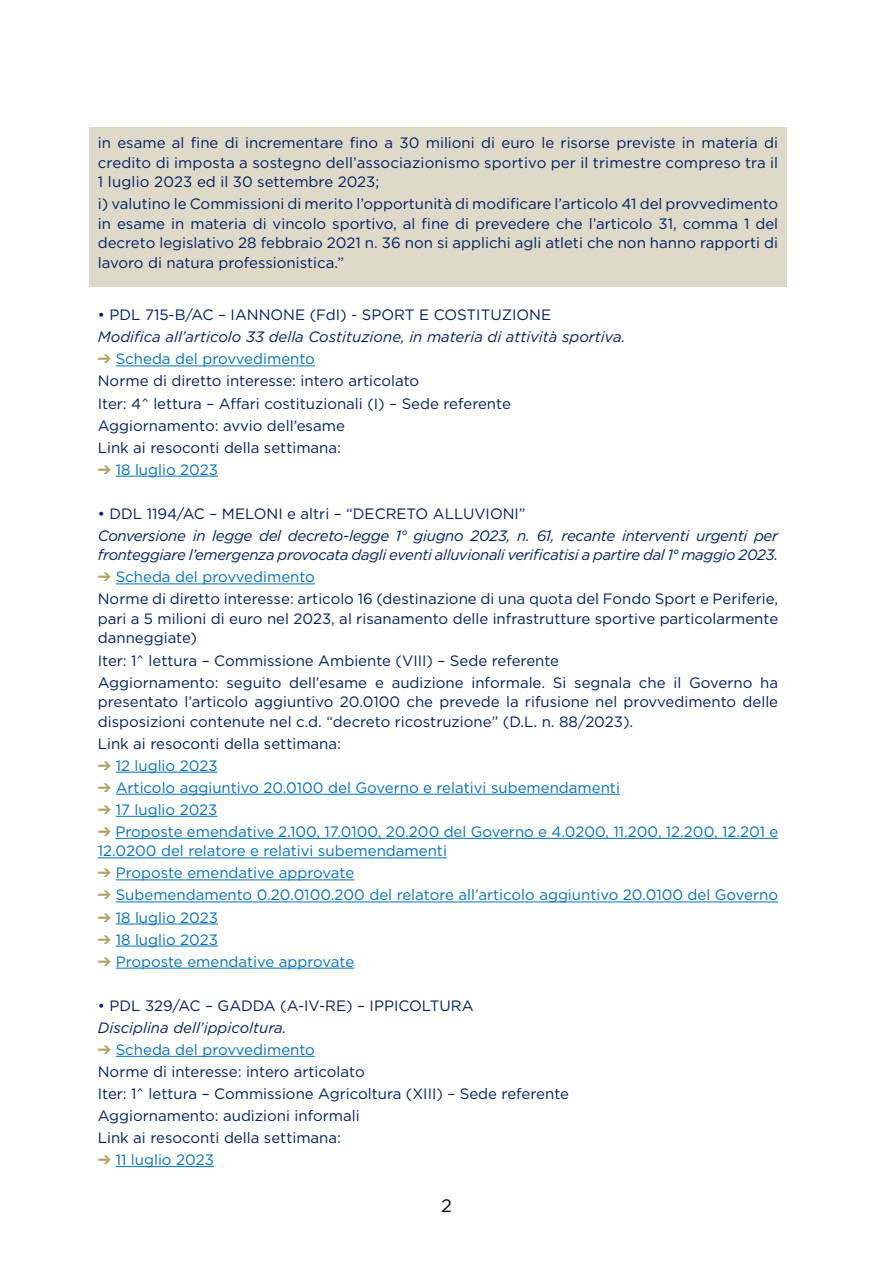
<style>
.page{position:relative;width:893px;height:1263px;background:#fff}
.page>*{position:absolute;margin:0;border:0;box-sizing:border-box;transform-origin:0 0}
.t1{font:18px "Gotham";color:#000}
.t2{font:15px/22px "Gotham";color:#002060}
.t3{font:15px/19.5px "Gotham";color:#0072bc}
.t4{font:italic 15px/19.5px "Gotham";letter-spacing:-.02em;color:#002060}
.t5{font:italic 15px "Gotham";color:#002060}
.s1{color:#b5a168}
.s2{color:#0072bc}
</style>
<div class="page">
<div style="left:89px;top:128px;width:698px;height:159px;background:#ded9c9"></div>
<hr style="left:116px;top:365px;width:199px;height:1px;background:#0072bc">
<hr style="left:116px;top:476px;width:102px;height:1px;background:#0072bc">
<hr style="left:116px;top:583px;width:199px;height:1px;background:#0072bc">
<hr style="left:116px;top:772px;width:102px;height:1px;background:#0072bc">
<hr style="left:116px;top:794px;width:504px;height:1px;background:#0072bc">
<hr style="left:116px;top:816px;width:101px;height:1px;background:#0072bc">
<hr style="left:115px;top:838px;width:663px;height:1px;background:#0072bc">
<hr style="left:98px;top:857px;width:349px;height:1px;background:#0072bc">
<hr style="left:116px;top:879px;width:238px;height:1px;background:#0072bc">
<hr style="left:116px;top:901px;width:662px;height:1px;background:#0072bc">
<hr style="left:116px;top:924px;width:102px;height:1px;background:#0072bc">
<hr style="left:116px;top:946px;width:102px;height:1px;background:#0072bc">
<hr style="left:116px;top:968px;width:238px;height:1px;background:#0072bc">
<hr style="left:116px;top:1056px;width:199px;height:1px;background:#0072bc">
<hr style="left:116px;top:1166px;width:98px;height:1px;background:#0072bc">
<p class="t2" style="left:98px;top:133px;width:682px;line-height:19.5px;text-align:justify">in esame al fine di incrementare fino a 30 milioni di euro le risorse previste in materia di credito di imposta a sostegno dell’associazionismo sportivo per il trimestre compreso tra il 1 luglio 2023 ed il 30 settembre 2023;</p>
<p class="t2" style="left:98px;top:194px;width:682px;line-height:19.5px;text-align:justify">i) valutino le Commissioni di merito l’opportunità di modificare l’articolo 41 del provvedimento in esame in materia di vincolo sportivo, al fine di prevedere che l’articolo 31, comma 1 del decreto legislativo 28 febbraio 2021 n. 36 non si applichi agli atleti che non hanno rapporti di lavoro di natura professionistica.”</p>
<p class="t2" style="left:98px;top:304px;width:455px">• PDL 715-B/AC – IANNONE (FdI) - SPORT E COSTITUZIONE</p>
<p class="t5" style="left:98px;top:327px;width:529px">Modifica all’articolo 33 della Costituzione, in materia di attività sportiva.</p>
<p class="t2" style="left:98px;top:348px;width:415px"><span class="s1">➔</span> <span class="s2">Scheda del provvedimento<br></span>Norme di diretto interesse: intero articolato<br>Iter: 4^ lettura – Affari costituzionali (I) – Sede referente Aggiornamento: avvio dell’esame<br>Link ai resoconti della settimana:</p>
<p class="t3" style="left:98px;top:459px;width:122px"><span class="s1">➔</span> 18 luglio 2023</p>
<p class="t2" style="left:98px;top:502px;width:429px">• DDL 1194/AC – MELONI e altri – “DECRETO ALLUVIONI”</p>
<p class="t4" style="left:98px;top:525px;width:682px">Conversione in legge del decreto-legge 1° giugno 2023, n. 61, recante interventi urgenti per fronteggiare l’emergenza provocata dagli eventi alluvionali verificatisi a partire dal 1° maggio 2023.</p>
<p class="t2" style="left:98px;top:566px;width:682px"><span class="s1">➔</span> <span class="s2">Scheda del provvedimento<br></span>Norme di diretto interesse: articolo 16 (destinazione di una quota del Fondo Sport e Periferie,</p>
<p class="t2" style="left:98px;top:609px;width:682px;line-height:19.5px">pari a 5 milioni di euro nel 2023, al risanamento delle infrastrutture sportive particolarmente danneggiate)</p>
<p class="t2" style="left:98px;top:649px;width:682px">Iter: 1^ lettura – Commissione Ambiente (VIII) – Sede referente<br>Aggiornamento: seguito dell’esame e audizione informale. Si segnala che il Governo ha</p>
<p class="t2" style="left:98px;top:692px;width:682px;line-height:19.5px">presentato l’articolo aggiuntivo 20.0100 che prevede la rifusione nel provvedimento delle disposizioni contenute nel c.d. “decreto ricostruzione” (D.L. n. 88/2023).</p>
<p class="t2" style="left:98px;top:732px;width:245px">Link ai resoconti della settimana:</p>
<p class="t3" style="left:98px;top:755px;width:121px"><span class="s1">➔</span> 12 luglio 2023</p>
<p class="t3" style="left:98px;top:777px;width:524px"><span class="s1">➔</span> Articolo aggiuntivo 20.0100 del Governo e relativi subemendamenti</p>
<p class="t3" style="left:98px;top:799px;width:121px"><span class="s1">➔</span> 17 luglio 2023</p>
<p class="t3" style="left:98px;top:821px;width:682px"><span class="s1">➔</span> Proposte emendative 2.100, 17.0100, 20.200 del Governo e 4.0200, 11.200, 12.200, 12.201 e<br>12.0200 del relatore e relativi subemendamenti</p>
<p class="t3" style="left:98px;top:863px;width:258px"><span class="s1">➔</span> Proposte emendative approvate</p>
<p class="t3" style="left:98px;top:885px;width:682px"><span class="s1">➔</span> Subemendamento 0.20.0100.200 del relatore all’articolo aggiuntivo 20.0100 del Governo</p>
<p class="t3" style="left:98px;top:907px;width:122px"><span class="s1">➔</span> 18 luglio 2023</p>
<p class="t3" style="left:98px;top:929px;width:122px"><span class="s1">➔</span> 18 luglio 2023</p>
<p class="t3" style="left:98px;top:951px;width:258px"><span class="s1">➔</span> Proposte emendative approvate</p>
<p class="t2" style="left:98px;top:994px;width:377px">• PDL 329/AC – GADDA (A-IV-RE) – IPPICOLTURA</p>
<p class="t5" style="left:98px;top:1018px;width:190px">Disciplina dell’ippicoltura.</p>
<p class="t2" style="left:98px;top:1038px;width:473px"><span class="s1">➔</span> <span class="s2">Scheda del provvedimento<br></span>Norme di interesse: intero articolato<br>Iter: 1^ lettura – Commissione Agricoltura (XIII) – Sede referente Aggiornamento: audizioni informali<br>Link ai resoconti della settimana:</p>
<p class="t3" style="left:98px;top:1150px;width:118px"><span class="s1">➔</span> 11 luglio 2023</p>
<p class="t1" style="left:441px;top:1194px;width:12px">2</p>
</div>
